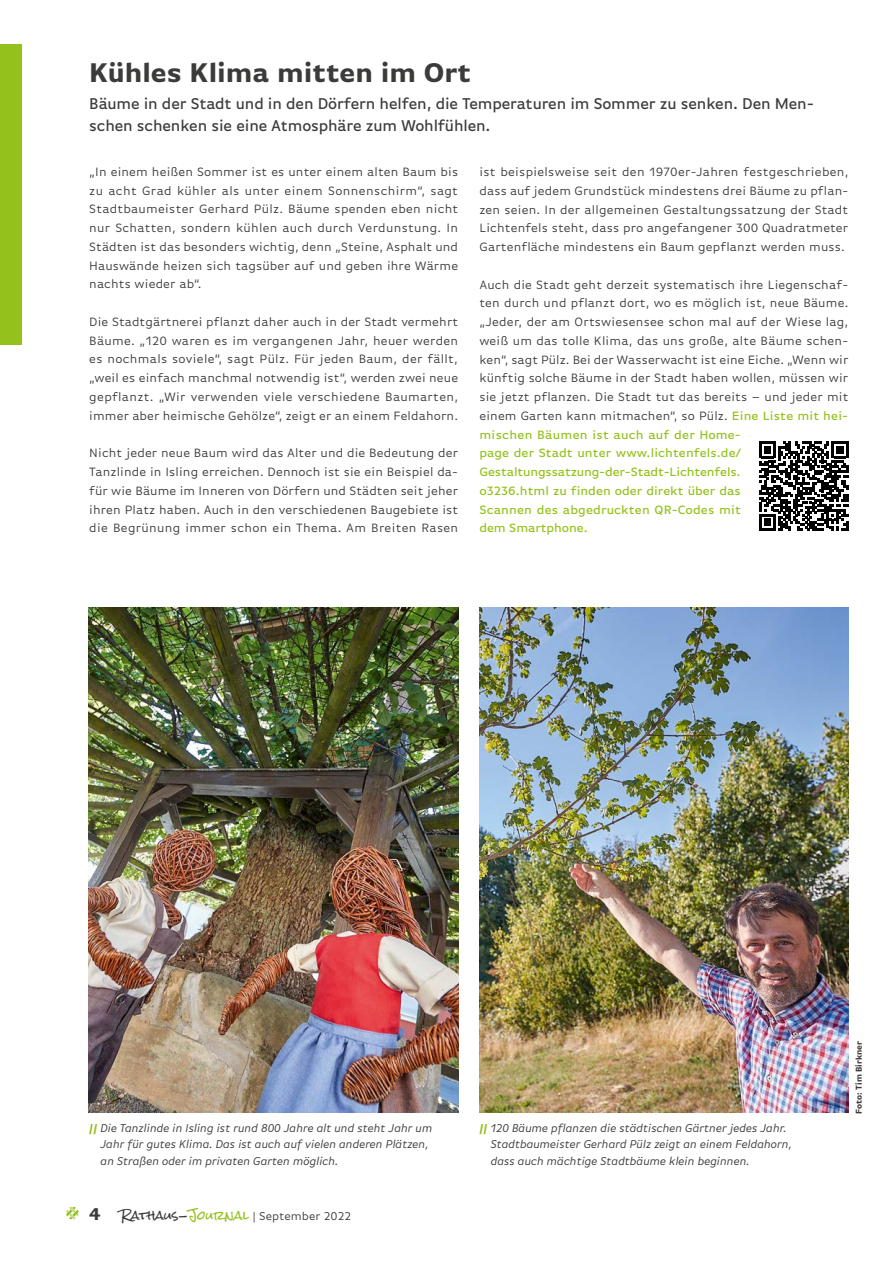
<style>
.page{position:relative;width:893px;height:1263px;background:#fff}
.page>*{position:absolute;margin:0;border:0;box-sizing:border-box;transform-origin:0 0}
.t1{font:700 28.5px "Basic Gothic Pro";color:#3b3b3a;scale:.95 1}
.t2{font:500 16.5px/22.5px "Basic Gothic Pro";letter-spacing:-.01em;color:#3b3b3a;scale:.95 1}
.t3{font:12.75px/18.8px "Basic Gothic Pro";letter-spacing:.01em;color:#3b3b3a;text-align:justify}
.t4{font:italic 12px/16.5px "Basic Gothic Pro";letter-spacing:-.01em;color:#3b3b3a}
.t5{font:12px "Basic Gothic Pro";color:#3b3b3a}
.t6{font:700 9px "Basic Gothic Pro";color:#3b3b3a;scale:.9 1}
.s1{font-weight:500;color:#94c11c}
.s2{font-weight:700;color:#94c11c}
.s3{font-weight:700;font-size:18px}
.s4{font-family:"Rock Salt"}
.s5{font-family:"Rock Salt";color:#94c11c}
</style>
<div class="page">
<svg style="left:66px;top:1207px;width:13px;height:12px"></svg>
<div style="left:0;top:45px;width:21px;height:300px;background:#94c11c"></div>
<img style="left:89px;top:607px;width:369px;height:505px">
<img style="left:479px;top:607px;width:369px;height:505px">
<svg style="left:759px;top:441px;width:89px;height:90px"></svg>
<h1 class="t1" style="left:89px;top:56px;width:403px">Kühles Klima mitten im Ort</h1>
<p class="t2" style="left:89px;top:92px;width:764px">Bäume in der Stadt und in den Dörfern helfen, die Temperaturen im Sommer zu senken. Den Men&shy;schen schenken sie eine Atmosphäre zum Wohlfühlen.</p>
<p class="t3" style="left:89px;top:162px;width:370px">„In einem heißen Sommer ist es unter einem alten Baum bis zu acht Grad kühler als unter einem Sonnenschirm“, sagt Stadtbaumeister Gerhard Pülz. Bäume spenden eben nicht nur Schatten, sondern kühlen auch durch Verdunstung. In Städten ist das besonders wichtig, denn „Steine, Asphalt und Hauswände heizen sich tagsüber auf und geben ihre Wärme nachts wieder ab“.</p>
<p class="t3" style="left:89px;top:312px;width:370px">Die Stadtgärtnerei pflanzt daher auch in der Stadt vermehrt Bäume. „120 waren es im vergangenen Jahr, heuer werden es nochmals soviele“, sagt Pülz. Für jeden Baum, der fällt, „weil es einfach manchmal notwendig ist“, werden zwei neue gepflanzt. „Wir verwenden viele verschiedene Baumarten, immer aber heimische Gehölze“, zeigt er an einem Feldahorn.</p>
<p class="t3" style="left:89px;top:444px;width:370px">Nicht jeder neue Baum wird das Alter und die Bedeutung der Tanzlinde in Isling erreichen. Dennoch ist sie ein Beispiel da&shy;für wie Bäume im Inneren von Dörfern und Städten seit jeher ihren Platz haben. Auch in den verschiedenen Baugebiete ist die Begrünung immer schon ein Thema. Am Breiten Rasen</p>
<p class="t3" style="left:479px;top:162px;width:371px">ist beispielsweise seit den 1970er-Jahren festgeschrieben, dass auf jedem Grundstück mindestens drei Bäume zu pflan&shy;zen seien. In der allgemeinen Gestaltungssatzung der Stadt Lichtenfels steht, dass pro angefangener 300 Quadratmeter Gartenfläche mindestens ein Baum gepflanzt werden muss.</p>
<p class="t3" style="left:479px;top:275px;width:371px;text-align:left">Auch die Stadt geht derzeit systematisch ihre Liegenschaf&shy;ten durch und pflanzt dort, wo es möglich ist, neue Bäume. „Jeder, der am Ortswiesensee schon mal auf der Wiese lag, weiß um das tolle Klima, das uns große, alte Bäume schen&shy;ken“, sagt Pülz. Bei der Wasserwacht ist eine Eiche. „Wenn wir künftig solche Bäume in der Stadt haben wollen, müssen wir sie jetzt pflanzen. Die Stadt tut das bereits – und jeder mit einem Garten kann mitmachen“, so Pülz. <span class="s1">Eine Liste mit hei&shy;mischen Bäumen ist auch auf der Home-<br>page der Stadt unter www.lichtenfels.de/ Gestaltungssatzung-der-Stadt-Lichtenfels.<br>o3236.html zu finden oder direkt über das<br>Scannen des abgedruckten QR-Codes mit<br>dem Smartphone.</span></p>
<p class="t4" style="left:101px;top:1120px;width:333px;text-indent:-11px"><span class="s2">||</span> Die Tanzlinde in Isling ist rund 800 Jahre alt und steht Jahr um<br>Jahr für gutes Klima. Das ist auch auf vielen anderen Plätzen, an Straßen oder im privaten Garten möglich.</p>
<p class="t4" style="left:491px;top:1120px;width:303px;text-indent:-11px"><span class="s2">||</span> 120 Bäume pflanzen die städtischen Gärtner jedes Jahr.<br>Stadtbaumeister Gerhard Pülz zeigt an einem Feldahorn, dass auch mächtige Stadtbäume klein beginnen.</p>
<p class="t5" style="left:89px;top:1209px;width:263px"><span class="s3">4</span> <span class="s4">Rathaus-</span><span class="s5">Journal</span> | September 2022</p>
<p class="t6" style="left:853px;top:1113px;width:82px;rotate:-90deg">Foto: Tim Birkner</p>
</div>
